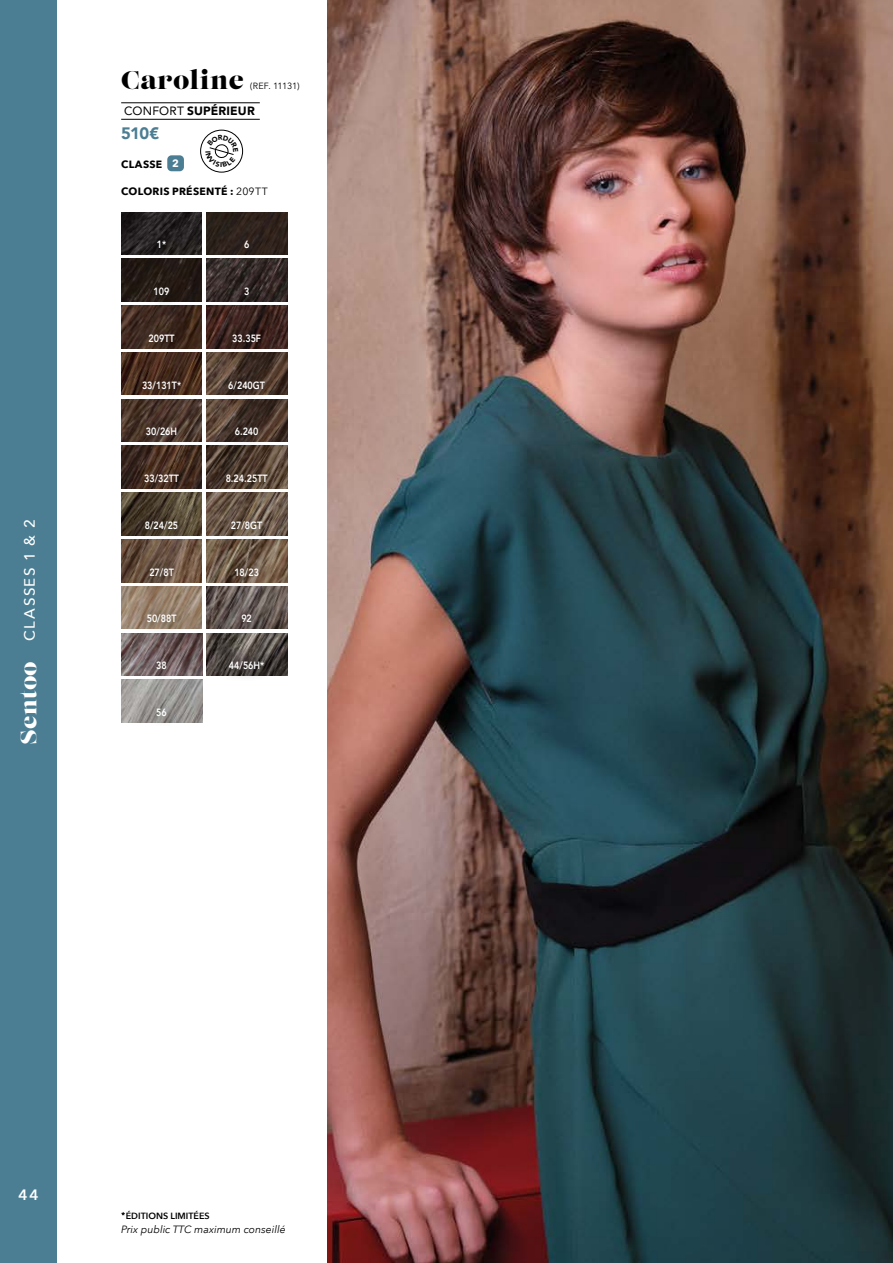
<style>
.page{position:relative;width:893px;height:1263px;background:#fff}
.page>*{position:absolute;margin:0;border:0;box-sizing:border-box;transform-origin:0 0}
.t1{font:25.5px "Lust";letter-spacing:.03em;color:#000}
.t2{font:22.5px "Lust";letter-spacing:.02em;color:#fff}
.t3{font:900 16.5px "Avenir";color:#4b7e93}
.t4{font:500 15px "Avenir Next";letter-spacing:.1em;color:#fff}
.t5{font:600 15px "Avenir Next";color:#fff}
.t6{font:900 12px "Avenir";letter-spacing:.015em;color:#020203}
.t7{font:800 10.5px "Avenir";color:#fff;scale:.85 1}
.t8{font:italic 10.5px "Avenir Next";color:#000}
.t9{font:700 10.5px "Avenir Next";letter-spacing:.025em;color:#000}
.t10{font:700 10.5px "Avenir Next";color:#fff}
.t11{font:600 9px "Avenir Next";color:#000}
.t12{font:9px "Avenir Next";letter-spacing:-.03em;color:#000}
.t13{font:900 7.05px "Avenir";color:#000}
.s1{font-weight:400}
</style>
<div class="page">
<div style="left:0;top:0;width:57px;height:1263px;background:#4b7e93"></div>
<hr style="left:121px;top:102px;width:139px;height:1px;background:#020203">
<hr style="left:121px;top:119px;width:139px;height:1px;background:#020203">
<div style="left:167px;top:155px;width:17px;height:16px;background:#4b7e93;border-radius:4px"></div>
<img style="left:327px;top:0;width:566px;height:1263px">
<svg style="left:201px;top:130px;width:42px;height:42px"></svg>
<div style="left:200px;top:130px;width:43px;height:42px;border:1px solid #000;border-radius:50%"></div>
<img style="left:206px;top:259px;width:81px;height:42px">
<div style="left:233px;top:276px;width:28px;height:31px;background:#000;opacity:.75"></div>
<img style="left:121px;top:539px;width:81px;height:43px">
<div style="left:138px;top:556px;width:47px;height:32px;background:#000;opacity:.75"></div>
<img style="left:206px;top:399px;width:81px;height:43px">
<div style="left:223px;top:416px;width:47px;height:31px;background:#000;opacity:.75"></div>
<img style="left:121px;top:633px;width:81px;height:42px">
<div style="left:145px;top:650px;width:33px;height:31px;background:#000;opacity:.75"></div>
<img style="left:206px;top:493px;width:81px;height:42px">
<div style="left:220px;top:509px;width:53px;height:32px;background:#000;opacity:.75"></div>
<img style="left:121px;top:680px;width:81px;height:42px">
<div style="left:145px;top:697px;width:33px;height:31px;background:#000;opacity:.75"></div>
<img style="left:121px;top:399px;width:81px;height:43px">
<div style="left:135px;top:416px;width:54px;height:31px;background:#000;opacity:.75"></div>
<img style="left:121px;top:352px;width:81px;height:43px">
<div style="left:131px;top:369px;width:61px;height:32px;background:#000;opacity:.75"></div>
<img style="left:121px;top:493px;width:81px;height:42px">
<div style="left:133px;top:509px;width:56px;height:32px;background:#000;opacity:.75"></div>
<img style="left:121px;top:259px;width:81px;height:42px">
<div style="left:146px;top:279px;width:38px;height:30px;background:#000;opacity:.75"></div>
<img style="left:121px;top:446px;width:81px;height:42px">
<div style="left:136px;top:465px;width:57px;height:32px;background:#000;opacity:.75"></div>
<img style="left:206px;top:212px;width:81px;height:43px">
<div style="left:232px;top:230px;width:29px;height:30px;background:#000;opacity:.75"></div>
<img style="left:121px;top:586px;width:81px;height:43px">
<div style="left:135px;top:603px;width:52px;height:32px;background:#000;opacity:.75"></div>
<img style="left:206px;top:446px;width:81px;height:42px">
<div style="left:214px;top:462px;width:65px;height:32px;background:#000;opacity:.75"></div>
<img style="left:206px;top:586px;width:81px;height:43px">
<div style="left:230px;top:603px;width:33px;height:31px;background:#000;opacity:.75"></div>
<img style="left:206px;top:352px;width:81px;height:43px">
<div style="left:217px;top:369px;width:59px;height:32px;background:#000;opacity:.75"></div>
<img style="left:121px;top:212px;width:81px;height:43px">
<div style="left:146px;top:229px;width:32px;height:30px;background:#000;opacity:.75"></div>
<img style="left:206px;top:633px;width:81px;height:43px">
<div style="left:218px;top:649px;width:58px;height:32px;background:#000;opacity:.75"></div>
<img style="left:206px;top:539px;width:81px;height:43px">
<div style="left:224px;top:556px;width:46px;height:32px;background:#000;opacity:.75"></div>
<img style="left:121px;top:306px;width:81px;height:42px">
<div style="left:138px;top:322px;width:48px;height:32px;background:#000;opacity:.75"></div>
<img style="left:206px;top:306px;width:81px;height:42px">
<div style="left:221px;top:322px;width:51px;height:32px;background:#000;opacity:.75"></div>
<svg style="left:121px;top:1212px;width:4px;height:3px"></svg>
<svg style="left:205px;top:135px;width:33px;height:32px"></svg>
<h3 class="t4" style="left:17px;top:641px;width:123px;rotate:-90deg">CLASSES 1 &amp; 2</h3>
<h2 class="t2" style="left:14px;top:744px;width:84px;rotate:-90deg">Sentoo</h2>
<h1 class="t1" style="left:121px;top:64px;width:124px">Caroline</h1>
<p class="t12" style="left:250px;top:78px;width:51px">(REF. 11131)</p>
<p class="t6" style="left:124px;top:101px;width:132px"><span class="s1">CONFORT</span> SUPÉRIEUR</p>
<h3 class="t3" style="left:121px;top:119px;width:39px">510€</h3>
<p class="t9" style="left:121px;top:155px;width:43px">CLASSE</p>
<p class="t9" style="left:121px;top:182px;width:148px">COLORIS PRÉSENTÉ : <span class="s1">209TT</span></p>
<p class="t10" style="left:172px;top:154px;width:8px">2</p>
<p class="t13" style="left:220px;top:159px;width:4px">I</p>
<p class="t7" style="left:157px;top:236px;width:13px">1*</p>
<p class="t7" style="left:154px;top:283px;width:20px">109</p>
<p class="t7" style="left:244px;top:236px;width:8px">6</p>
<p class="t7" style="left:244px;top:283px;width:8px">3</p>
<p class="t7" style="left:149px;top:330px;width:32px">209TT</p>
<p class="t7" style="left:232px;top:330px;width:35px">33.35F</p>
<p class="t7" style="left:142px;top:377px;width:48px">33/131T*</p>
<p class="t7" style="left:228px;top:377px;width:45px">6/240GT</p>
<p class="t7" style="left:146px;top:423px;width:38px">30/26H</p>
<p class="t7" style="left:235px;top:423px;width:29px">6.240</p>
<p class="t7" style="left:144px;top:470px;width:43px">33/32TT</p>
<p class="t7" style="left:226px;top:470px;width:51px">8.24.25TT</p>
<p class="t7" style="left:145px;top:517px;width:41px">8/24/25</p>
<p class="t7" style="left:231px;top:517px;width:38px">27/8GT</p>
<p class="t7" style="left:149px;top:564px;width:30px">27/8T</p>
<p class="t7" style="left:234px;top:564px;width:30px">18/23</p>
<p class="t7" style="left:147px;top:611px;width:36px">50/88T</p>
<p class="t7" style="left:241px;top:611px;width:14px">92</p>
<p class="t7" style="left:156px;top:657px;width:14px">38</p>
<p class="t7" style="left:229px;top:657px;width:43px">44/56H*</p>
<p class="t7" style="left:156px;top:704px;width:14px">56</p>
<h3 class="t5" style="left:19px;top:1181px;width:21px">44</h3>
<p class="t11" style="left:126px;top:1208px;width:85px">ÉDITIONS LIMITÉES</p>
<p class="t8" style="left:121px;top:1221px;width:166px">Prix public TTC maximum conseillé</p>
</div>
